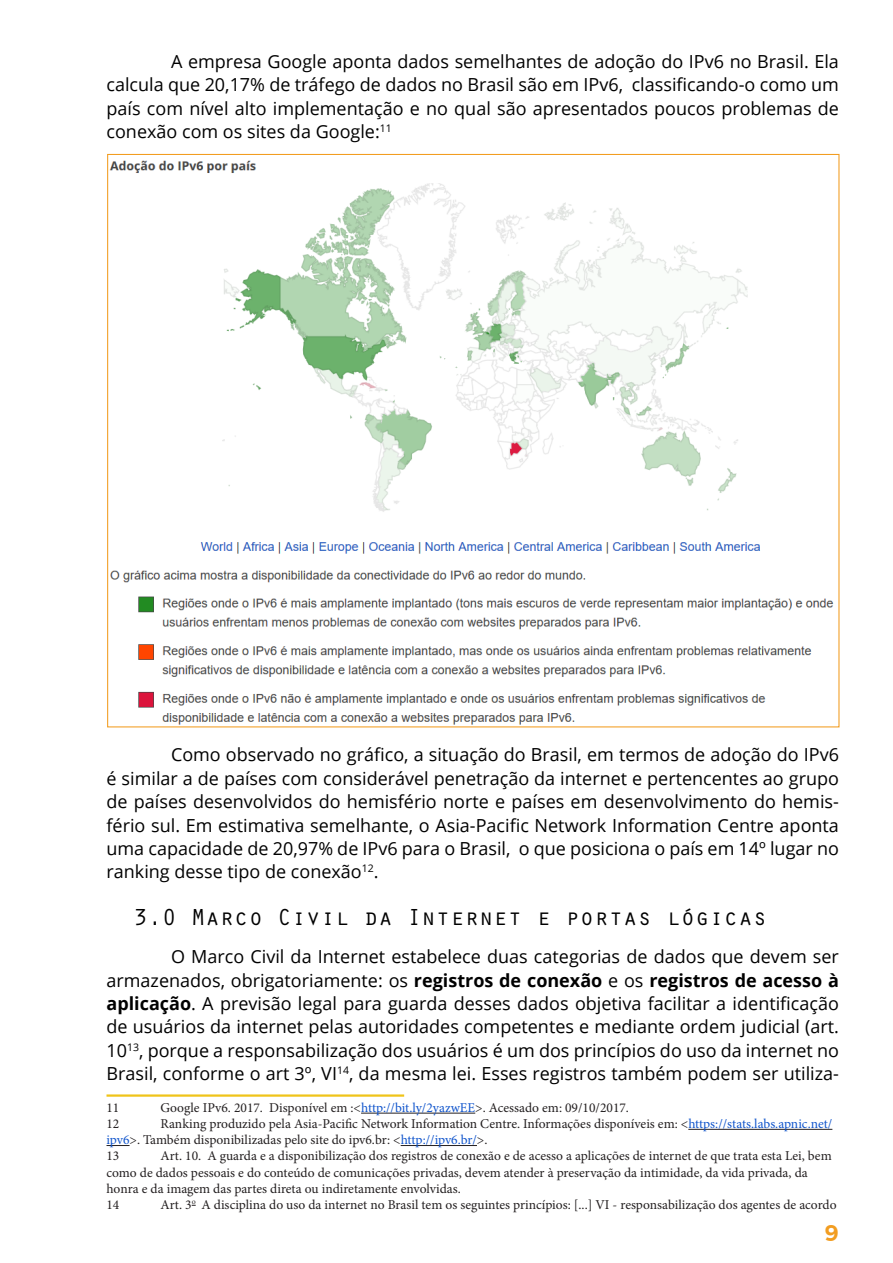
<style>
.page{position:relative;width:893px;height:1263px;background:#fff}
.page>*{position:absolute;margin:0;border:0;box-sizing:border-box;transform-origin:0 0}
.Titulo{font:24px "Orator Std";color:#000}
.t1{font:600 22.5px "Montserrat";color:#f29d21}
.Paragrafo{font:18px/23.4px "Open Sans";color:#000;text-align:justify}
.t2{font:13.5px/16.2px "Minion Pro";color:#231f20}
.s1{font-weight:700}
.s2{color:#15c}
</style>
<div class="page">
<hr style="left:106px;top:1094px;width:298px;height:3px;background:#f0c419">
<hr style="left:361px;top:1113px;width:114px;height:1px;background:#231f20">
<hr style="left:688px;top:1129px;width:144px;height:1px;background:#231f20">
<svg style="left:106px;top:1145px;width:24px;height:1px"></svg>
<hr style="left:401px;top:1145px;width:76px;height:1px;background:#231f20">
<img style="left:109px;top:160px;width:725px;height:565px">
<p class="Paragrafo" style="left:106px;top:49px;width:734px;text-indent:64px">A empresa Google aponta dados semelhantes de adoção do IPv6 no Brasil. Ela calcula que 20,17% de tráfego de dados no Brasil são em IPv6, classificando-o como um país com nível alto implementação e no qual são apresentados poucos problemas de conexão com os sites da Google:<sup>11</sup></p>
<p class="Paragrafo" style="left:106px;top:743px;width:734px;text-indent:64px">Como observado no gráfico, a situação do Brasil, em termos de adoção do IPv6 é similar a de países com considerável penetração da internet e pertencentes ao grupo de países desenvolvidos do hemisfério norte e países em desenvolvimento do hemis&shy;fério sul. Em estimativa semelhante, o Asia-Pacific Network Information Centre aponta uma capacidade de 20,97% de IPv6 para o Brasil, o que posiciona o país em 14º lugar no ranking desse tipo de conexão<sup>12</sup>.</p>
<p class="Titulo" style="left:134px;top:899px;width:635px">3.O Marco Civil da Internet e portas lógicas</p>
<p class="Paragrafo" style="left:106px;top:944px;width:734px;text-indent:64px">O Marco Civil da Internet estabelece duas categorias de dados que devem ser armazenados, obrigatoriamente: os <span class="s1">registros de conexão</span> e os <span class="s1">registros de acesso à aplicação</span>. A previsão legal para guarda desses dados objetiva facilitar a identificação de usuários da internet pelas autoridades competentes e mediante ordem judicial (art.<br>10<sup>13</sup>, porque a responsabilização dos usuários é um dos princípios do uso da internet no Brasil, conforme o art 3º, VI<sup>14</sup>, da mesma lei. Esses registros também podem ser utiliza-</p>
<p class="t2" style="left:106px;top:1099px;width:14px">11</p>
<p class="t2" style="left:160px;top:1099px;width:470px">Google IPv6. 2017. Disponível em :&lt;<span class="s2">http://bit.ly/2yazwEE</span>&gt;. Acessado em: 09/10/2017.</p>
<p class="t2" style="left:106px;top:1115px;width:14px">12</p>
<p class="t2" style="left:106px;top:1115px;width:727px;text-indent:54px">Ranking produzido pela Asia-Pacific Network Information Centre. Informações disponíveis em: &lt;<span class="s2">https://stats.labs.apnic.net/ ipv6</span>&gt;. Também disponibilizadas pelo site do ipv6.br: &lt;<span class="s2">http://ipv6.br/</span>&gt;.</p>
<p class="t2" style="left:106px;top:1148px;width:14px">13</p>
<p class="t2" style="left:106px;top:1148px;width:727px;text-indent:54px">Art. 10. A guarda e a disponibilização dos registros de conexão e de acesso a aplicações de internet de que trata esta Lei, bem como de dados pessoais e do conteúdo de comunicações privadas, devem atender à preservação da intimidade, da vida privada, da honra e da imagem das partes direta ou indiretamente envolvidas.</p>
<p class="t2" style="left:106px;top:1196px;width:14px">14</p>
<p class="t2" style="left:160px;top:1196px;width:677px">Art. 3<sup>o</sup> A disciplina do uso da internet no Brasil tem os seguintes princípios: [...] VI - responsabilização dos agentes de acordo</p>
<p class="t1" style="left:825px;top:1215px;width:16px">9</p>
</div>
